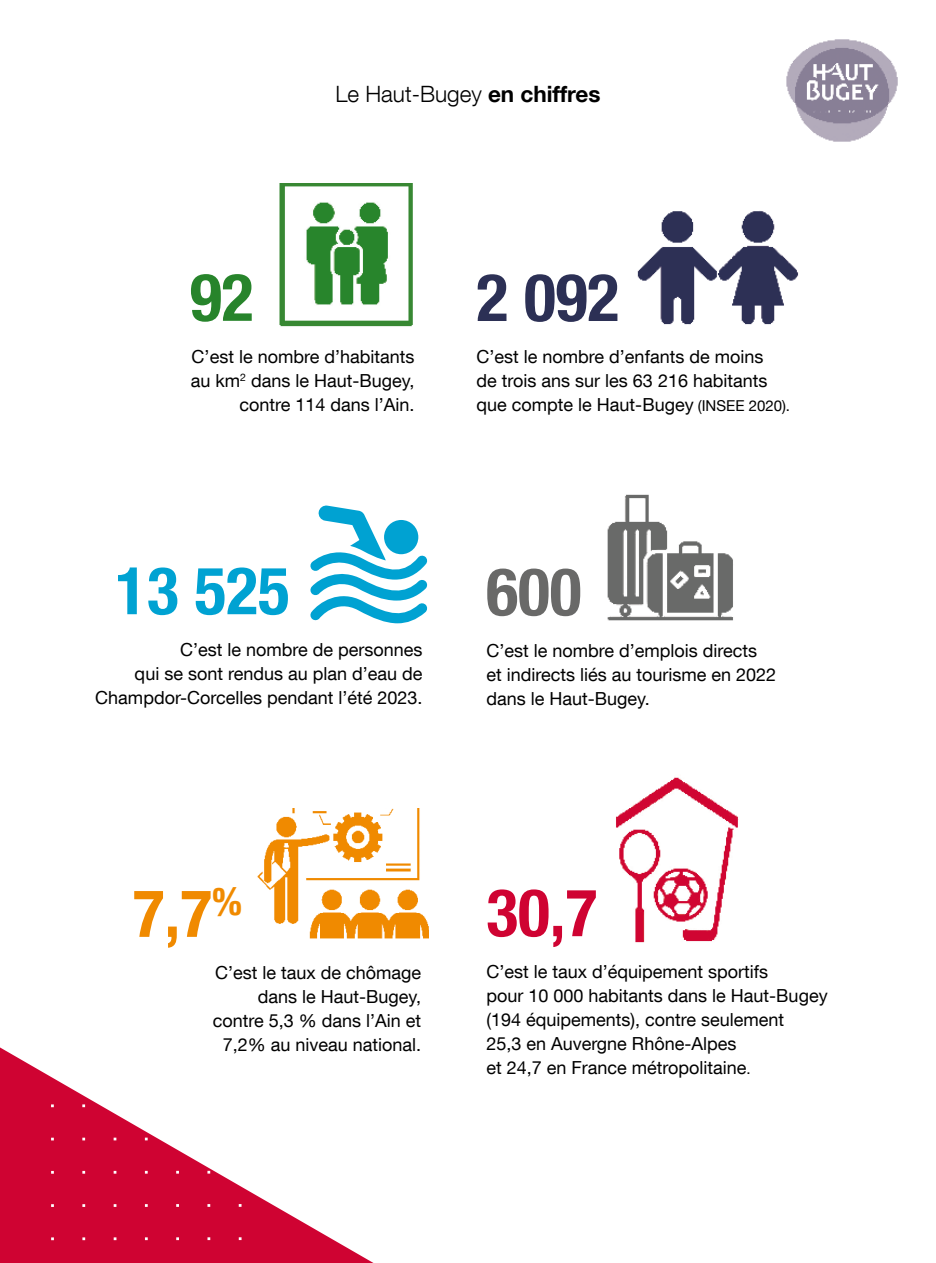
<style>
.page{position:relative;width:936px;height:1263px;background:#fff}
.page>*{position:absolute;margin:0;border:0;box-sizing:border-box;transform-origin:0 0}
.t1{font:700 condensed 66px "Helvetica Neue";color:#00a2d2}
.t2{font:700 condensed 66px "Helvetica Neue";color:#2c3055}
.t3{font:700 condensed 66px "Helvetica Neue";color:#f08a00}
.t4{font:700 condensed 66px "Helvetica Neue";color:#cf0332}
.t5{font:700 condensed 66px "Helvetica Neue";color:#696968}
.t6{font:700 condensed 66px "Helvetica Neue";color:#27842b}
.t7{font:300 22.5px "Helvetica Neue LT Com";color:#000}
.t8{font:18px/24px "Helvetica Neue LT Com";color:#000}
.s1{font-weight:700}
.s2{font-size:15px}
</style>
<div class="page">
<img style="left:607px;top:494px;width:126px;height:127px">
<svg style="left:0;top:1047px;width:373px;height:216px"></svg>
<img style="left:786px;top:39px;width:112px;height:103px">
<img style="left:279px;top:183px;width:134px;height:144px">
<svg style="left:310px;top:505px;width:117px;height:118px"></svg>
<img style="left:257px;top:808px;width:172px;height:131px">
<img style="left:616px;top:777px;width:123px;height:166px">
<img style="left:637px;top:211px;width:162px;height:114px">
<p class="t7" style="left:335px;top:80px;width:267px">Le Haut-Bugey <span class="s1">en chiffres</span></p>
<h1 class="t6" style="left:190px;top:257px;width:65px">92</h1>
<p class="t8" style="left:191px;top:344px;width:225px;text-align:right">C’est le nombre d’habitants au km<sup>2</sup> dans le Haut-Bugey, contre 114 dans l’Ain.</p>
<h1 class="t2" style="left:476px;top:258px;width:144px">2 092</h1>
<p class="t8" style="left:476px;top:344px;width:315px">C’est le nombre d’enfants de moins<br>de trois ans sur les 63 216 habitants que compte le Haut-Bugey <span class="s2">(INSEE 2020).</span></p>
<h1 class="t1" style="left:115px;top:551px;width:176px">13 525</h1>
<p class="t8" style="left:95px;top:637px;width:329px;text-align:right">C’est le nombre de personnes<br>qui se sont rendus au plan d’eau de<br>Champdor-Corcelles pendant l’été 2023.</p>
<h1 class="t5" style="left:486px;top:552px;width:97px">600</h1>
<p class="t8" style="left:486px;top:638px;width:291px">C’est le nombre d’emplois directs et indirects liés au tourisme en 2022 dans le Haut-Bugey.</p>
<h1 class="t3" style="left:133px;top:873px;width:111px">7,7<sup>%</sup></h1>
<p class="t8" style="left:213px;top:960px;width:210px;text-align:right">C’est le taux de chômage dans le Haut-Bugey, contre 5,3 % dans l’Ain et<br>7,2% au niveau national.</p>
<h1 class="t4" style="left:486px;top:873px;width:112px">30,7</h1>
<p class="t8" style="left:486px;top:959px;width:343px">C’est le taux d’équipement sportifs<br>pour 10 000 habitants dans le Haut-Bugey (194 équipements), contre seulement<br>25,3 en Auvergne Rhône-Alpes<br>et 24,7 en France métropolitaine<span class="s2">.</span></p>
</div>
